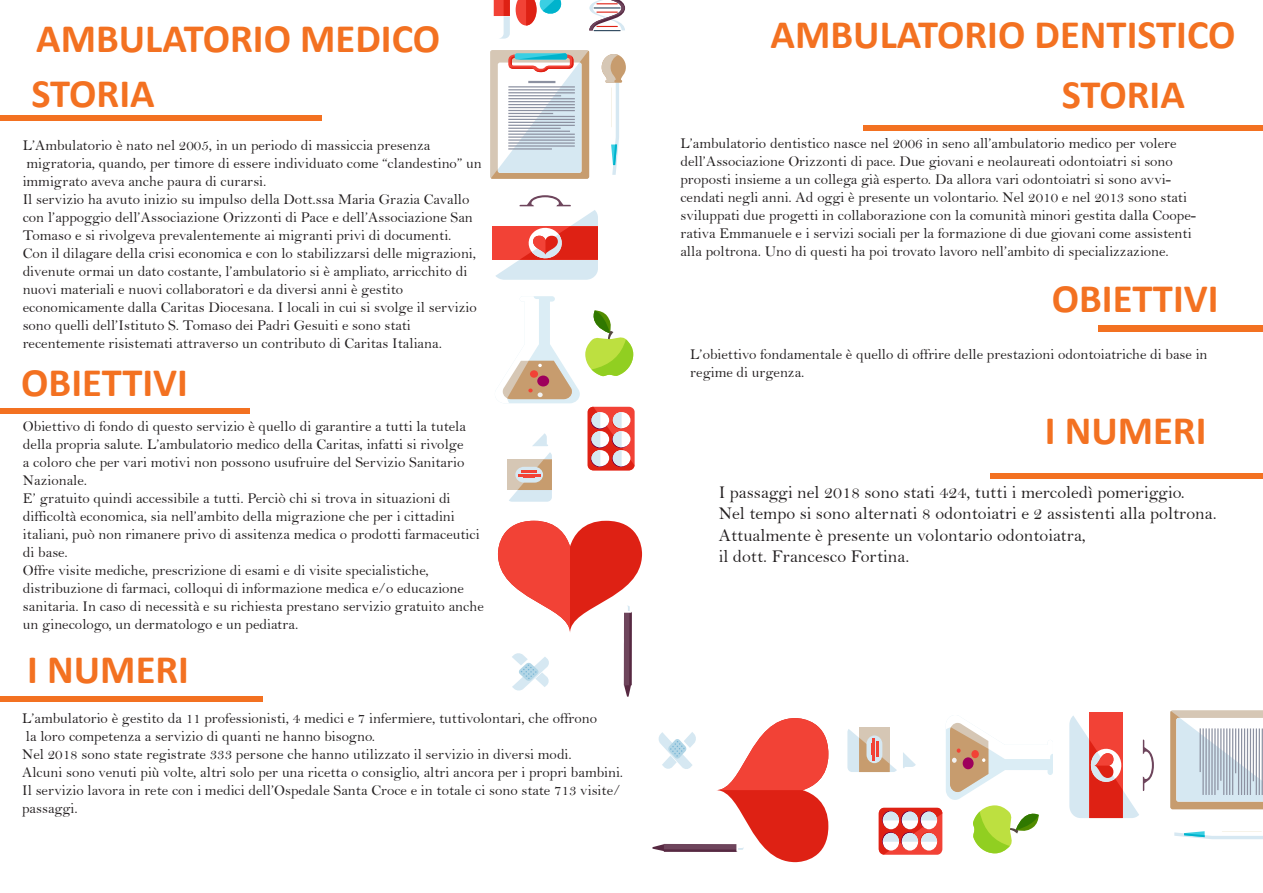
<style>
.page{position:relative;width:1263px;height:893px;background:#fff}
.page>*{position:absolute;margin:0;border:0;box-sizing:border-box;transform-origin:0 0}
.t1{font:700 40.5px "Calibri";color:#f37121}
.t2{font:18px "Bell";color:#231f20}
.t3{font:15px/18px "Bell";color:#231f20}
</style>
<div class="page">
<div style="left:0;top:116px;width:321px;height:5px;background:#f37121"></div>
<div style="left:0;top:408px;width:249px;height:6px;background:#f37121"></div>
<div style="left:0;top:696px;width:262px;height:6px;background:#f37121"></div>
<div style="left:863px;top:125px;width:400px;height:6px;background:#f37121"></div>
<div style="left:1098px;top:325px;width:165px;height:7px;background:#f37121"></div>
<div style="left:991px;top:473px;width:272px;height:5px;background:#f37121"></div>
<svg style="left:602px;top:54px;width:24px;height:121px"></svg>
<svg style="left:589px;top:0;width:36px;height:31px"></svg>
<svg style="left:494px;top:0;width:16px;height:39px"></svg>
<svg style="left:516px;top:0;width:46px;height:26px"></svg>
<svg style="left:491px;top:51px;width:98px;height:128px"></svg>
<hr style="left:508px;top:86px;width:67px;height:2px;background:#8c91a1">
<hr style="left:528px;top:81px;width:27px;height:2px;background:#8c91a1">
<hr style="left:508px;top:89px;width:67px;height:2px;background:#8c91a1">
<hr style="left:508px;top:92px;width:67px;height:1px;background:#8c91a1">
<hr style="left:508px;top:95px;width:53px;height:1px;background:#8c91a1">
<hr style="left:508px;top:98px;width:67px;height:1px;background:#8c91a1">
<hr style="left:508px;top:101px;width:67px;height:1px;background:#8c91a1">
<hr style="left:508px;top:104px;width:67px;height:1px;background:#8c91a1">
<hr style="left:508px;top:107px;width:67px;height:1px;background:#8c91a1">
<hr style="left:508px;top:110px;width:67px;height:1px;background:#8c91a1">
<hr style="left:508px;top:113px;width:45px;height:1px;background:#8c91a1">
<hr style="left:508px;top:116px;width:67px;height:1px;background:#8c91a1">
<hr style="left:508px;top:119px;width:67px;height:1px;background:#8c91a1">
<hr style="left:508px;top:122px;width:67px;height:1px;background:#8c91a1">
<hr style="left:508px;top:125px;width:67px;height:1px;background:#8c91a1">
<hr style="left:508px;top:128px;width:53px;height:1px;background:#8c91a1">
<hr style="left:508px;top:131px;width:62px;height:1px;background:#8c91a1">
<hr style="left:508px;top:134px;width:67px;height:1px;background:#8c91a1">
<hr style="left:508px;top:136px;width:67px;height:2px;background:#8c91a1">
<hr style="left:508px;top:139px;width:67px;height:2px;background:#8c91a1">
<hr style="left:508px;top:142px;width:67px;height:2px;background:#8c91a1">
<hr style="left:508px;top:145px;width:67px;height:2px;background:#8c91a1">
<hr style="left:508px;top:148px;width:44px;height:2px;background:#8c91a1">
<svg style="left:624px;top:685px;width:7px;height:12px"></svg>
<div style="left:624px;top:612px;width:8px;height:73px;background:#6e455c"></div>
<hr style="left:629px;top:612px;width:3px;height:73px;background:#572942">
<svg style="left:498px;top:521px;width:144px;height:124px"></svg>
<svg style="left:512px;top:653px;width:37px;height:38px"></svg>
<svg style="left:502px;top:296px;width:132px;height:206px"></svg>
<div style="left:492px;top:226px;width:106px;height:34px;background:#f24236"></div>
<svg style="left:495px;top:195px;width:103px;height:85px"></svg>
<svg style="left:1174px;top:831px;width:89px;height:8px"></svg>
<svg style="left:1170px;top:710px;width:93px;height:99px"></svg>
<hr style="left:1261px;top:728px;width:2px;height:67px;background:#8c91a1">
<hr style="left:1259px;top:728px;width:1px;height:67px;background:#8c91a1">
<hr style="left:1256px;top:728px;width:1px;height:67px;background:#8c91a1">
<hr style="left:1253px;top:728px;width:1px;height:53px;background:#8c91a1">
<hr style="left:1250px;top:728px;width:1px;height:67px;background:#8c91a1">
<hr style="left:1247px;top:728px;width:1px;height:67px;background:#8c91a1">
<hr style="left:1244px;top:728px;width:1px;height:67px;background:#8c91a1">
<hr style="left:1241px;top:728px;width:1px;height:67px;background:#8c91a1">
<hr style="left:1238px;top:728px;width:1px;height:67px;background:#8c91a1">
<hr style="left:1235px;top:728px;width:1px;height:45px;background:#8c91a1">
<hr style="left:1232px;top:728px;width:1px;height:67px;background:#8c91a1">
<hr style="left:1229px;top:728px;width:1px;height:67px;background:#8c91a1">
<hr style="left:1226px;top:728px;width:1px;height:67px;background:#8c91a1">
<hr style="left:1223px;top:728px;width:1px;height:67px;background:#8c91a1">
<hr style="left:1220px;top:728px;width:1px;height:53px;background:#8c91a1">
<hr style="left:1217px;top:728px;width:1px;height:62px;background:#8c91a1">
<hr style="left:1214px;top:728px;width:1px;height:67px;background:#8c91a1">
<hr style="left:1211px;top:728px;width:2px;height:67px;background:#8c91a1">
<hr style="left:1208px;top:728px;width:2px;height:67px;background:#8c91a1">
<hr style="left:1205px;top:728px;width:2px;height:67px;background:#8c91a1">
<hr style="left:1202px;top:728px;width:2px;height:67px;background:#8c91a1">
<hr style="left:1199px;top:728px;width:2px;height:44px;background:#8c91a1">
<svg style="left:652px;top:844px;width:12px;height:7px"></svg>
<div style="left:664px;top:844px;width:73px;height:8px;background:#6e455c"></div>
<hr style="left:664px;top:849px;width:73px;height:3px;background:#572942">
<svg style="left:704px;top:718px;width:124px;height:144px"></svg>
<svg style="left:658px;top:732px;width:38px;height:37px"></svg>
<svg style="left:847px;top:723px;width:206px;height:131px"></svg>
<div style="left:1089px;top:712px;width:34px;height:106px;background:#f24236"></div>
<svg style="left:1069px;top:716px;width:85px;height:102px"></svg>
<p class="t1" style="left:36px;top:10px;width:406px">AMBULATORIO MEDICO</p>
<p class="t1" style="left:31px;top:65px;width:125px">STORIA</p>
<p class="t3" style="left:23px;top:137px;width:409px">L’Ambulatorio è nato nel 2005, in un periodo di massiccia presenza</p>
<p class="t3" style="left:23px;top:155px;width:461px">migratoria, quando, per timore di essere individuato come “clandestino” un immigrato aveva anche paura di curarsi.</p>
<p class="t3" style="left:23px;top:191px;width:452px">Il servizio ha avuto inizio su impulso della Dott.ssa Maria Grazia Cavallo con l’appoggio dell’Associazione Orizzonti di Pace e dell’Associazione San<br>Tomaso e si rivolgeva prevalentemente ai migranti privi di documenti.</p>
<p class="t3" style="left:23px;top:245px;width:455px">Con il dilagare della crisi economica e con lo stabilizzarsi delle migrazioni, divenute ormai un dato costante, l’ambulatorio si è ampliato, arricchito di nuovi materiali e nuovi collaboratori e da diversi anni è gestito</p>
<p class="t3" style="left:23px;top:299px;width:456px">economicamente dalla Caritas Diocesana. I locali in cui si svolge il servizio sono quelli dell’Istituto S. Tomaso dei Padri Gesuiti e sono stati</p>
<p class="t3" style="left:23px;top:335px;width:421px">recentemente risistemati attraverso un contributo di Caritas Italiana.</p>
<p class="t1" style="left:21px;top:354px;width:168px">OBIETTIVI</p>
<p class="t3" style="left:23px;top:418px;width:445px">Obiettivo di fondo di questo servizio è quello di garantire a tutti la tutela della propria salute. L’ambulatorio medico della Caritas, infatti si rivolge a coloro che per vari motivi non possono usufruire del Servizio Sanitario Nazionale.</p>
<p class="t3" style="left:23px;top:490px;width:429px">E’ gratuito quindi accessibile a tutti. Perciò chi si trova in situazioni di</p>
<p class="t3" style="left:23px;top:508px;width:458px">difficoltà economica, sia nell’ambito della migrazione che per i cittadini italiani, può non rimanere privo di assitenza medica o prodotti farmaceutici di base.</p>
<p class="t3" style="left:23px;top:562px;width:407px">Offre visite mediche, prescrizione di esami e di visite specialistiche,</p>
<p class="t3" style="left:23px;top:580px;width:462px">distribuzione di farmaci, colloqui di informazione medica e/o educazione sanitaria. In caso di necessità e su richiesta prestano servizio gratuito anche un ginecologo, un dermatologo e un pediatra.</p>
<p class="t1" style="left:27px;top:641px;width:163px">I NUMERI</p>
<p class="t3" style="left:22px;top:709px;width:577px">L’ambulatorio è gestito da 11 professionisti, 4 medici e 7 infermiere, tuttivolontari, che offrono</p>
<p class="t3" style="left:26px;top:727px;width:351px">la loro competenza a servizio di quanti ne hanno bisogno.</p>
<p class="t3" style="left:22px;top:745px;width:551px">Nel 2018 sono state registrate 333 persone che hanno utilizzato il servizio in diversi modi.</p>
<p class="t3" style="left:22px;top:763px;width:603px">Alcuni sono venuti più volte, altri solo per una ricetta o consiglio, altri ancora per i propri bambini.<br>Il servizio lavora in rete con i medici dell’Ospedale Santa Croce e in totale ci sono state 713 visite/ passaggi.</p>
<p class="t1" style="left:770px;top:6px;width:467px">AMBULATORIO DENTISTICO</p>
<p class="t1" style="left:1062px;top:66px;width:125px">STORIA</p>
<p class="t3" style="left:680px;top:134px;width:517px">L’ambulatorio dentistico nasce nel 2006 in seno all’ambulatorio medico per volere dell’Associazione Orizzonti di pace. Due giovani e neolaureati odontoiatri si sono proposti insieme a un collega già esperto. Da allora vari odontoiatri si sono avvi&shy;cendati negli anni. Ad oggi è presente un volontario. Nel 2010 e nel 2013 sono stati sviluppati due progetti in collaborazione con la comunità minori gestita dalla Coope&shy;rativa Emmanuele e i servizi sociali per la formazione di due giovani come assistenti alla poltrona. Uno di questi ha poi trovato lavoro nell’ambito di specializzazione.</p>
<p class="t1" style="left:1052px;top:270px;width:168px">OBIETTIVI</p>
<p class="t3" style="left:690px;top:346px;width:519px">L’obiettivo fondamentale è quello di offrire delle prestazioni odontoiatriche di base in regime di urgenza.</p>
<p class="t1" style="left:1045px;top:401px;width:163px">I NUMERI</p>
<p class="t2" style="left:719px;top:481px;width:468px">I passaggi nel 2018 sono stati 424, tutti i mercoledì pomeriggio.</p>
<p class="t2" style="left:719px;top:503px;width:499px">Nel tempo si sono alternati 8 odontoiatri e 2 assistenti alla poltrona.</p>
<p class="t2" style="left:719px;top:524px;width:369px">Attualmente è presente un volontario odontoiatra,</p>
<p class="t2" style="left:719px;top:546px;width:192px">il dott. Francesco Fortina.</p>
</div>
